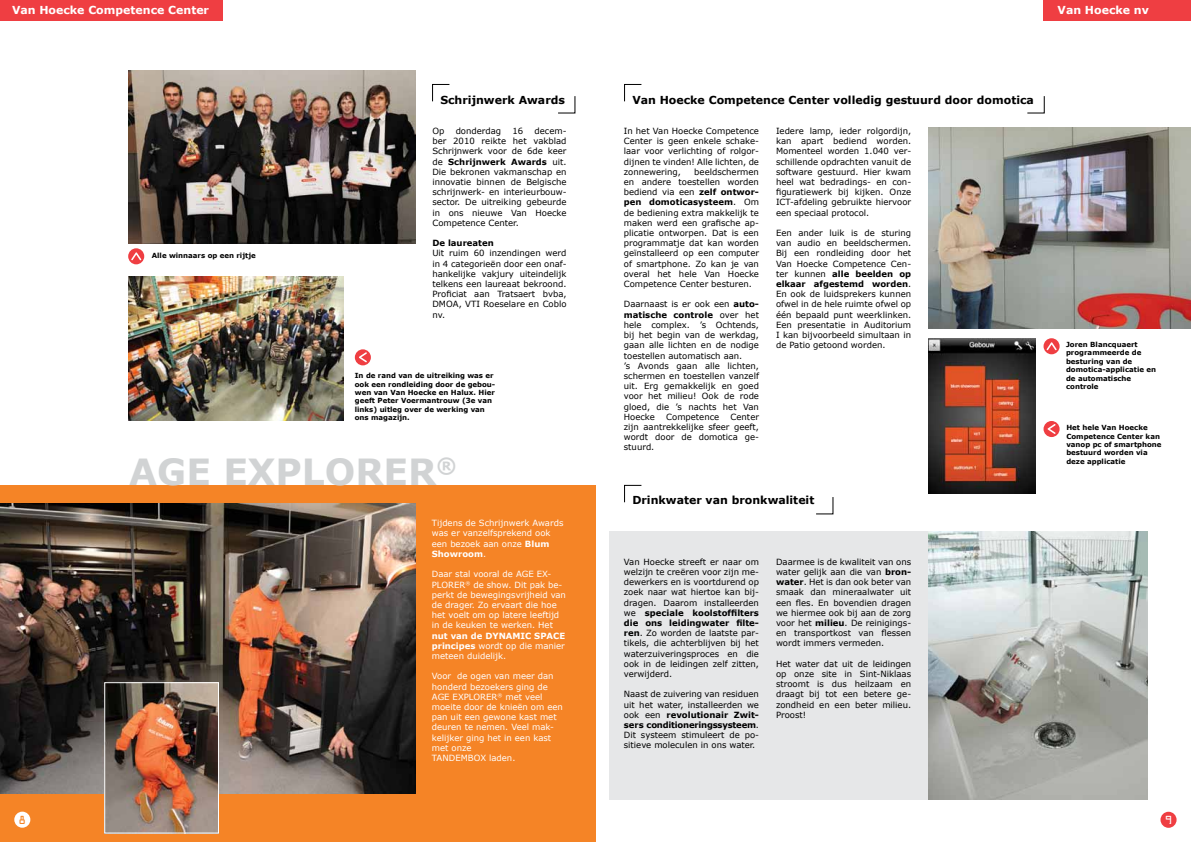
<style>
.page{position:relative;width:1191px;height:842px;background:#fff}
.page>*{position:absolute;margin:0;border:0;box-sizing:border-box;transform-origin:0 0}
.t1{font:700 36px "Verdana";color:#d1d3d4}
.t2{font:700 11px "Verdana";color:#000}
.t3{font:700 11px "Verdana";color:#fff}
.t4{font:10.5px "OCRA Std";color:#fff}
.t5{font:10.5px "OCRA Std";color:#f58426}
.t6{font:8.5px/10.2px "Verdana";color:#000;text-align:justify}
.t7{font:8.5px/10.2px "Verdana";color:#fff}
.t8{font:700 8.5px "Verdana";color:#000}
.t9{font:700 7px/8.4px "Verdana";color:#000}
.s1{font-weight:700}
</style>
<div class="page">
<div style="left:1160px;top:812px;width:16px;height:16px;background:#ef3e42;border-radius:50%"></div>
<div style="left:0;top:485px;width:595px;height:357px;background:#f58426"></div>
<div style="left:1043px;top:0;width:148px;height:21px;background:#ef3e42"></div>
<div style="left:0;top:0;width:222px;height:21px;background:#ef3e42"></div>
<div style="left:609px;top:531px;width:477px;height:268px;background:#e6e7e8"></div>
<img style="left:928px;top:531px;width:219px;height:268px">
<svg style="left:816px;top:497px;width:17px;height:17px"></svg>
<svg style="left:624px;top:485px;width:17px;height:17px"></svg>
<img style="left:128px;top:71px;width:288px;height:173px">
<img style="left:0;top:503px;width:416px;height:290px">
<img style="left:106px;top:684px;width:111px;height:147px">
<div style="left:104px;top:682px;width:115px;height:151px;border:1px solid #fff"></div>
<img style="left:128px;top:276px;width:216px;height:145px">
<div style="left:355px;top:349px;width:16px;height:16px;background:#ef3e42;border-radius:50%"></div>
<svg style="left:359px;top:352px;width:8px;height:10px"></svg>
<svg style="left:128px;top:248px;width:16px;height:16px"></svg>
<svg style="left:131px;top:252px;width:10px;height:8px"></svg>
<div style="left:14px;top:812px;width:16px;height:16px;background:#fff;border-radius:50%"></div>
<img style="left:928px;top:338px;width:107px;height:156px">
<svg style="left:1043px;top:338px;width:16px;height:16px"></svg>
<svg style="left:1046px;top:342px;width:10px;height:8px"></svg>
<svg style="left:1043px;top:421px;width:16px;height:16px"></svg>
<svg style="left:1047px;top:424px;width:8px;height:10px"></svg>
<svg style="left:558px;top:96px;width:17px;height:17px"></svg>
<svg style="left:1027px;top:96px;width:17px;height:17px"></svg>
<svg style="left:432px;top:84px;width:18px;height:18px"></svg>
<svg style="left:624px;top:84px;width:17px;height:18px"></svg>
<img style="left:928px;top:127px;width:263px;height:202px">
<p class="t3" style="left:12px;top:3px;width:199px">Van Hoecke Competence Center</p>
<p class="t3" style="left:1057px;top:3px;width:93px">Van Hoecke nv</p>
<p class="t5" style="left:19px;top:815px;width:9px">8</p>
<p class="t2" style="left:440px;top:92px;width:126px">Schrijnwerk Awards</p>
<p class="t2" style="left:632px;top:92px;width:403px">Van Hoecke Competence Center volledig gestuurd door domotica</p>
<p class="t6" style="left:624px;top:126px;width:137px">In het Van Hoecke Competence Center is geen enkele schake&shy;laar voor verlichting of rolgor&shy;dijnen te vinden! Alle lichten, de zonnewering,</p>
<p class="t6" style="left:432px;top:126px;width:136px;text-indent:102px">decem&shy;ber 2010 reikte het vakblad Schrijnwerk voor de 6de keer de <span class="s1">Schrijnwerk Awards</span> uit.<br>Die bekronen vakmanschap en innovatie binnen de Belgische schrijnwerk- en interieurbouw&shy;sector. De uitreiking gebeurde in ons nieuwe Van Hoecke Competence Center.</p>
<p class="t8" style="left:432px;top:237px;width:63px">De laureaten</p>
<p class="t6" style="left:432px;top:248px;width:136px">Uit ruim 60 inzendingen werd in 4 categorieën door een onaf&shy;hankelijke vakjury uiteindelijk telkens een laureaat bekroond.<br>Proficiat aan Tratsaert bvba, DMOA, VTI Roeselare en Coblo</p>
<p class="t6" style="left:432px;top:126px;width:13px">Op</p>
<p class="t6" style="left:456px;top:126px;width:47px">donderdag</p>
<p class="t6" style="left:512px;top:126px;width:12px">16</p>
<p class="t6" style="left:776px;top:126px;width:137px">Iedere lamp, ieder rolgordijn, kan apart bediend worden.<br>Momenteel worden 1.040 ver&shy;schillende opdrachten vanuit de software gestuurd. Hier kwam heel wat bedradings- en con&shy;figuratiewerk bij kijken. Onze ICT-afdeling gebruikte hiervoor een speciaal protocol.</p>
<p class="t6" style="left:776px;top:228px;width:137px">Een ander luik is de sturing van audio en beeldschermen.<br>Bij een rondleiding door het Van Hoecke Competence Cen&shy;ter kunnen <span class="s1">alle beelden op elkaar afgestemd worden</span>.<br>En ook de luidsprekers kunnen ofwel in de hele ruimte ofwel op één bepaald punt weerklinken.<br>Een presentatie in Auditorium I kan bijvoorbeeld simultaan in de Patio getoond worden.</p>
<p class="t6" style="left:624px;top:167px;width:137px;text-indent:70px">beeldschermen en andere toestellen worden bediend via een <span class="s1">zelf ontwor&shy;pen domoticasysteem</span>. Om de bediening extra makkelijk te maken werd een grafische ap&shy;plicatie ontworpen. Dat is een programmatje dat kan worden geïnstalleerd op een computer of smartphone. Zo kan je van overal het hele Van Hoecke Competence Center besturen.</p>
<p class="t6" style="left:624px;top:299px;width:137px;text-align:left">Daarnaast is er ook een <span class="s1">auto&shy;matische controle</span> over het hele complex. ’s Ochtends, bij het begin van de werkdag, gaan alle lichten en de nodige toestellen automatisch aan.<br>’s Avonds gaan alle lichten, schermen en toestellen vanzelf uit. Erg gemakkelijk en goed voor het milieu! Ook de rode gloed, die ’s nachts het Van<br>Hoecke</p>
<p class="t9" style="left:152px;top:251px;width:105px">Alle winnaars op een rijtje</p>
<p class="t9" style="left:355px;top:371px;width:142px">In de rand van de uitreiking was er ook een rondleiding door de gebou&shy;wen van Van Hoecke en Halux. Hier geeft Peter Voermantrouw (3e van links) uitleg over de werking van ons magazijn.</p>
<h1 class="t1" style="left:129px;top:446px;width:329px">AGE EXPLORER<sup>®</sup></h1>
<p class="t6" style="left:624px;top:411px;width:137px;text-indent:107px">Center zijn aantrekkelijke sfeer geeft, wordt door de domotica ge&shy;stuurd.</p>
<p class="t6" style="left:666px;top:411px;width:55px">Competence</p>
<p class="t7" style="left:432px;top:518px;width:133px">Tijdens de Schrijnwerk Awards was er vanzelfsprekend ook een bezoek aan onze <span class="s1">Blum<br>Showroom</span>.</p>
<p class="t7" style="left:432px;top:569px;width:136px">Daar stal vooral de AGE EX-<br>PLORER<sup>®</sup> de show. Dit pak be&shy;perkt de bewegingsvrijheid van de drager. Zo ervaart die hoe het voelt om op latere leeftijd in de keuken te werken. Het</p>
<p class="t7" style="left:432px;top:630px;width:135px;text-align:justify"><span class="s1">nut van de DYNAMIC SPACE principes</span> wordt op die manier meteen duidelijk.</p>
<p class="t7" style="left:432px;top:671px;width:133px">Voor de ogen van meer dan honderd bezoekers ging de<br>AGE EXPLORER<sup>®</sup> met veel moeite door de knieën om een pan uit een gewone kast met deuren te nemen. Veel mak&shy;kelijker ging het in een kast met onze<br>TANDEMBOX laden.</p>
<p class="t2" style="left:632px;top:493px;width:183px">Drinkwater van bronkwaliteit</p>
<p class="t6" style="left:624px;top:557px;width:137px">Van Hoecke streeft er naar om welzijn te creëren voor zijn me&shy;dewerkers en is voortdurend op zoek naar wat hiertoe kan bij&shy;dragen. Daarom installeerden we <span class="s1">speciale koolstoffilters die ons leidingwater filte&shy;ren</span>. Zo worden de laatste par&shy;tikels, die achterblijven bij het waterzuiveringsproces en die ook in de leidingen zelf zitten, verwijderd.</p>
<p class="t6" style="left:624px;top:689px;width:137px">Naast de zuivering van residuen uit het water, installeerden we ook een <span class="s1">revolutionair Zwit&shy;sers conditioneringssysteem</span>.<br>Dit systeem stimuleert de po&shy;sitieve moleculen in ons water.</p>
<p class="t6" style="left:776px;top:557px;width:137px">Daarmee is de kwaliteit van ons water gelijk aan die van <span class="s1">bron&shy;water</span>. Het is dan ook beter van smaak dan mineraalwater uit een fles. En bovendien dragen we hiermee ook bij aan de zorg voor het <span class="s1">milieu</span>. De reinigings&shy;en transportkost van flessen wordt immers vermeden.</p>
<p class="t6" style="left:776px;top:659px;width:137px">Het water dat uit de leidingen op onze site in Sint-Niklaas stroomt is dus heilzaam en draagt bij tot een betere ge&shy;zondheid en een beter milieu.<br>Proost!</p>
<p class="t9" style="left:1066px;top:340px;width:91px">Joren Blancquaert programmeerde de besturing van de domotica-applicatie en de automatische controle</p>
<p class="t9" style="left:1066px;top:423px;width:97px">Het hele Van Hoecke<br>Competence Center kan vanop pc of smartphone bestuurd worden via deze applicatie</p>
<p class="t4" style="left:1164px;top:815px;width:9px">9</p>
</div>
